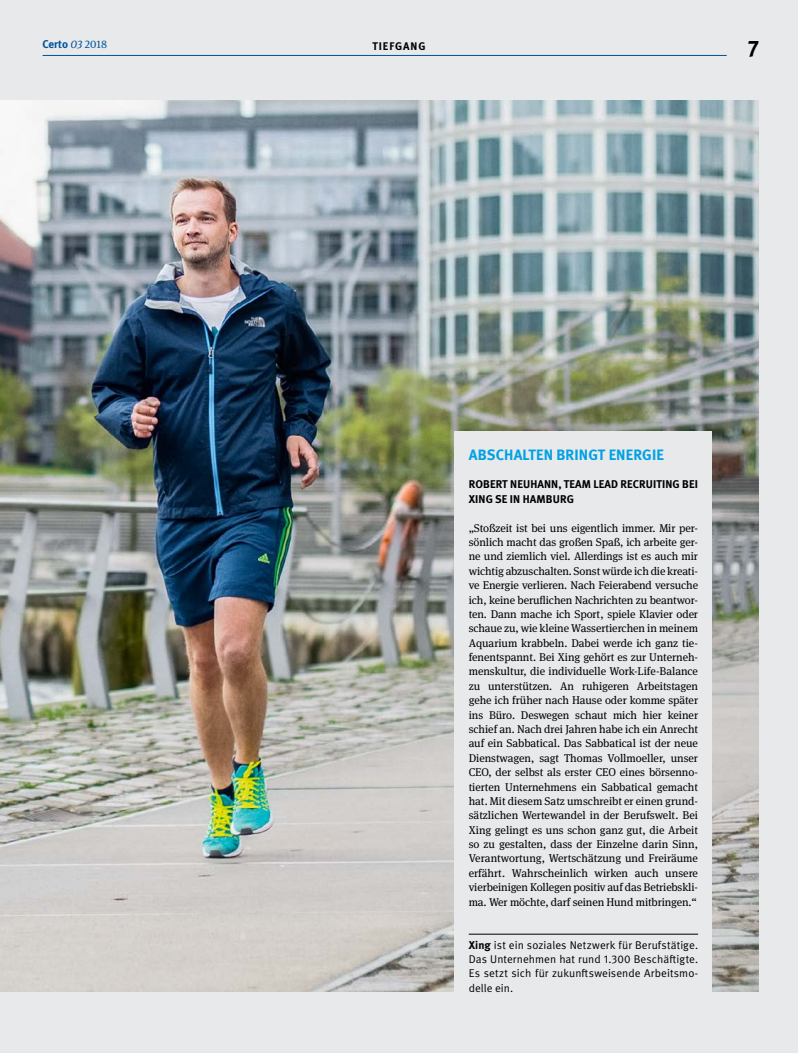
<style>
.page{position:relative;width:798px;height:1053px;background:#fff}
.page>*{position:absolute;margin:0;border:0;box-sizing:border-box;transform-origin:0 0}
.t1{font:700 22.5px "DGUV Meta";color:#000}
.t2{font:700 15px "DGUV Meta";letter-spacing:.01em;color:#00a1e4}
.t3{font:11.25px/14.4px "DGUV Meta Serif";letter-spacing:-.01em;color:#000;text-align:justify}
.t4{font:11.25px/14.4px "DGUV Meta";letter-spacing:.005em;color:#000;text-align:justify}
.t5{font:700 11.25px/14.4px "DGUV Meta";letter-spacing:.01em;color:#000}
.t6{font:700 11.25px "DGUV Meta";letter-spacing:-.005em;color:#00529c}
.t7{font:700 11.12px "DGUV Meta";letter-spacing:.085em;color:#000}
.s1{font-family:"DGUV Meta Serif";font-weight:400;font-style:italic;font-size:11.12px}
.s2{font-family:"DGUV Meta Serif";font-weight:400;font-size:11.12px}
.s3{font-weight:700}
</style>
<div class="page">
<div style="left:0;top:0;width:797px;height:1052px;background:#e7e9ea"></div>
<img style="left:0;top:100px;width:758px;height:891px">
<div style="left:454px;top:431px;width:258px;height:575px;background:#e7e9ea"></div>
<hr style="left:468px;top:933px;width:229px;height:1px;background:#000">
<hr style="left:43px;top:55px;width:683px;height:1px;background:#00529c">
<p class="t6" style="left:43px;top:38px;width:66px">Certo <span class="s1">03</span> <span class="s2">2018</span></p>
<p class="t7" style="left:372px;top:39px;width:55px">TIEFGANG</p>
<h1 class="t1" style="left:747px;top:34px;width:13px">7</h1>
<h2 class="t2" style="left:468px;top:445px;width:196px">ABSCHALTEN BRINGT ENERGIE</h2>
<p class="t5" style="left:468px;top:477px;width:231px">ROBERT NEUHANN, TEAM LEAD RECRUITING BEI<br>XING SE IN HAMBURG</p>
<p class="t3" style="left:468px;top:520px;width:231px">„Stoßzeit ist bei uns eigentlich immer. Mir per&shy;sönlich macht das großen Spaß, ich arbeite ger&shy;ne und ziemlich viel. Allerdings ist es auch mir wichtig abzuschalten. Sonst würde ich die kreati&shy;ve Energie verlieren. Nach Feierabend versuche ich, keine beruflichen Nachrichten zu beantwor&shy;ten. Dann mache ich Sport, spiele Klavier oder schaue zu, wie kleine Wassertierchen in meinem Aquarium krabbeln. Dabei werde ich ganz tie&shy;fenentspannt. Bei Xing gehört es zur Unterneh&shy;menskultur, die individuelle Work-Life-Balance zu unterstützen. An ruhigeren Arbeitstagen gehe ich früher nach Hause oder komme später ins Büro. Deswegen schaut mich hier keiner schief an. Nach drei Jahren habe ich ein Anrecht auf ein Sabbatical. Das Sabbatical ist der neue Dienstwagen, sagt Thomas Vollmoeller, unser CEO, der selbst als erster CEO eines börsenno&shy;tierten Unternehmens ein Sabbatical gemacht hat. Mit diesem Satz umschreibt er einen grund&shy;sätzlichen Wertewandel in der Berufswelt. Bei Xing gelingt es uns schon ganz gut, die Arbeit so zu gestalten, dass der Einzelne darin Sinn, Verantwortung, Wertschätzung und Freiräume erfährt. Wahrscheinlich wirken auch unsere vierbeinigen Kollegen positiv auf das Betriebskli&shy;ma. Wer möchte, darf seinen Hund mitbringen.“</p>
<p class="t4" style="left:468px;top:937px;width:231px"><span class="s3">Xing</span> ist ein soziales Netzwerk für Berufstätige.<br>Das Unternehmen hat rund 1.300 Beschäftigte.<br>Es setzt sich für zukunftsweisende Arbeitsmo&shy;delle ein.</p>
</div>
